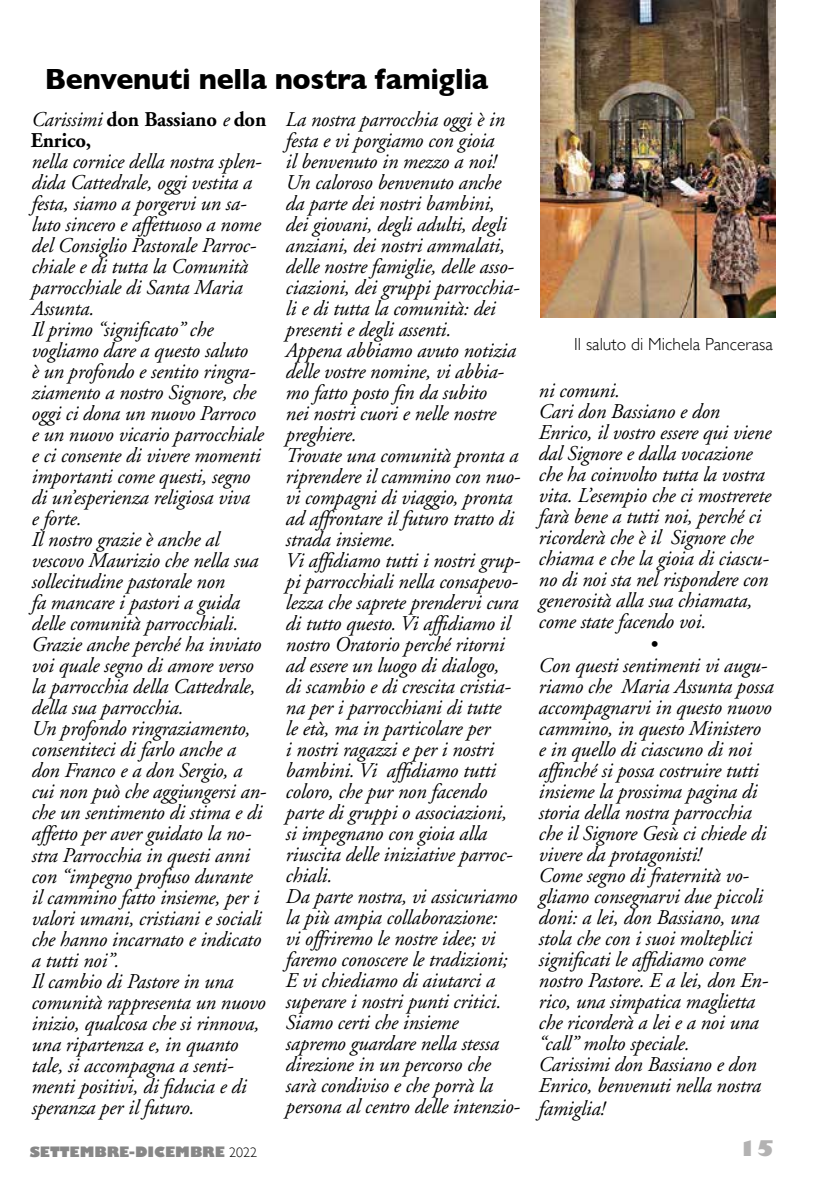
<style>
.page{position:relative;width:819px;height:1191px;background:#fff}
.page>*{position:absolute;margin:0;border:0;box-sizing:border-box;transform-origin:0 0}
.t1{font:700 29.75px "Gill Sans";letter-spacing:-.01em;color:#000;scale:.96 1}
.t2{font:italic 21px/21px "Adobe Garamond";letter-spacing:-.01em;color:#000}
.t3{font:700 21px/21px "Adobe Garamond";letter-spacing:-.01em;color:#000}
.t4{font:800 21px "Gill Sans";color:#b3b2b2}
.t5{font:21px "Adobe Garamond";color:#000}
.t6{font:300 17.5px "Gill Sans";color:#000}
.t7{font:800 14px "Gill Sans";color:#878787}
.s1{font-weight:400;font-style:italic}
.s2{font-size:19.95px}
.s3{font-weight:300;color:#000}
</style>
<div class="page">
<img style="left:541px;top:0;width:234px;height:317px">
<h1 class="t1" style="left:45px;top:55px;width:463px">Benvenuti nella nostra famiglia</h1>
<p class="t3" style="left:31px;top:109px;width:237px"><span class="s1">Carissimi</span> don Bassiano <span class="s1">e</span> don<br>Enrico,</p>
<p class="t2" style="left:31px;top:152px;width:237px">nella cornice della nostra splen&shy;dida Cattedrale, oggi vestita a festa, siamo a porgervi un sa&shy;luto sincero e affettuoso a nome del Consiglio Pastorale Parroc&shy;chiale e di tutta la Comunità parrocchiale di Santa Maria<br>Assunta.<br>Il primo “significato” che vogliamo dare a questo saluto<br>è un profondo e sentito ringra&shy;ziamento a nostro Signore, che oggi ci dona un nuovo Parroco e un nuovo vicario parrocchiale e ci consente di vivere momenti importanti come questi, segno di un’esperienza religiosa viva<br>e forte.<br>Il nostro grazie è anche al vescovo Maurizio che nella sua sollecitudine pastorale non<br>fa mancare i pastori a guida delle comunità parrocchiali.<br>Grazie anche perché ha inviato voi quale segno di amore verso la parrocchia della Cattedrale, della sua parrocchia.<br>Un profondo ringraziamento, consentiteci di farlo anche a don Franco e a don Sergio, a cui non può che aggiungersi an&shy;che un sentimento di stima e di affetto per aver guidato la no&shy;stra Parrocchia in questi anni con “impegno profuso durante il cammino fatto insieme, per i valori umani, cristiani e sociali che hanno incarnato e indicato a tutti noi”.<br>Il cambio di Pastore in una comunità rappresenta un nuovo inizio, qualcosa che si rinnova, una ripartenza e, in quanto tale, si accompagna a senti&shy;menti positivi, di fiducia e di speranza per il futuro.</p>
<p class="t2" style="left:285px;top:109px;width:237px">La nostra parrocchia oggi è in festa e vi porgiamo con gioia<br>il benvenuto in mezzo a noi!<br>Un caloroso benvenuto anche da parte dei nostri bambini, dei giovani, degli adulti, degli anziani, dei nostri ammalati, delle nostre famiglie, delle asso&shy;ciazioni, dei gruppi parrocchia&shy;li e di tutta la comunità: dei presenti e degli assenti.<br>Appena abbiamo avuto notizia delle vostre nomine, vi abbia&shy;mo fatto posto fin da subito<br>nei nostri cuori e nelle nostre preghiere.<br>Trovate una comunità pronta a riprendere il cammino con nuo&shy;vi compagni di viaggio, pronta ad affrontare il futuro tratto di strada insieme.<br>Vi affidiamo tutti i nostri grup&shy;pi parrocchiali nella consapevo&shy;lezza che saprete prendervi cura di tutto questo. Vi affidiamo il nostro Oratorio perché ritorni ad essere un luogo di dialogo,<br>di scambio e di crescita cristia&shy;na per i parrocchiani di tutte<br>le età, ma in particolare per<br>i nostri ragazzi e per i nostri bambini. Vi affidiamo tutti coloro, che pur non facendo parte di gruppi o associazioni, si impegnano con gioia alla riuscita delle iniziative parroc&shy;chiali.<br>Da parte nostra, vi assicuriamo la più ampia collaborazione:<br>vi offriremo le nostre idee; vi faremo conoscere le tradizioni;<br>E vi chiediamo di aiutarci a superare i nostri punti critici.<br>Siamo certi che insieme sapremo guardare nella stessa direzione in un percorso che sarà condiviso e che porrà la persona al centro delle intenzio-</p>
<p class="t6" style="left:574px;top:330px;width:200px">Il saluto di Michela Pancerasa</p>
<p class="t2" style="left:538px;top:381px;width:234px">ni comuni.<br>Cari don Bassiano e don<br>Enrico, il vostro essere qui viene dal Signore e dalla vocazione che ha coinvolto tutta la vostra vita. L’esempio che ci mostrerete farà bene a tutti noi, perché ci ricorderà che è il Signore che chiama e che la gioia di ciascu&shy;no di noi sta nel rispondere con generosità alla sua chiamata, come state facendo voi.</p>
<p class="t5" style="left:650px;top:633px;width:9px">•</p>
<p class="t2" style="left:538px;top:655px;width:236px">Con questi sentimenti vi augu&shy;riamo che Maria Assunta possa accompagnarvi in questo nuovo cammino, in questo Ministero<br>e in quello di ciascuno di noi affinché si possa costruire tutti insieme la prossima pagina di storia della nostra parrocchia che il Signore Ges<span class="s2">ù</span> ci chiede di vivere da protagonisti!<br>Come segno di fraternità vo&shy;gliamo consegnarvi due piccoli doni: a lei, don Bassiano, una stola che con i suoi molteplici significati le affidiamo come nostro Pastore. E a lei, don En&shy;rico, una simpatica maglietta che ricorderà a lei e a noi una “call” molto speciale.<br>Carissimi don Bassiano e don<br>Enrico, benvenuti nella nostra famiglia!</p>
<p class="t7" style="left:30px;top:1140px;width:229px">SETTEMBRE-DICEMBRE <span class="s3">2022</span></p>
<p class="t4" style="left:738px;top:1132px;width:37px">15</p>
</div>
